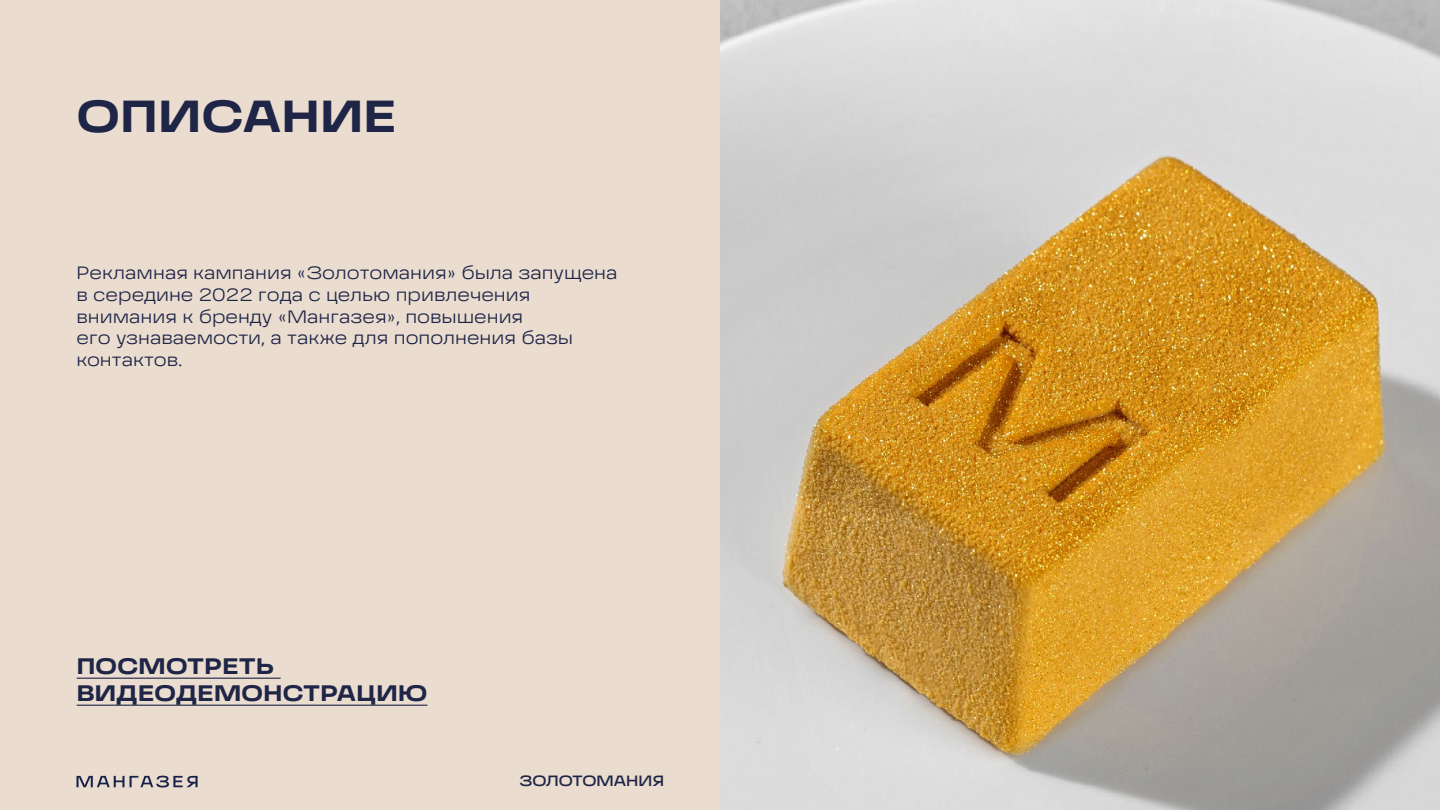
<style>
.page{position:relative;width:1440px;height:810px;background:#eaddd0}
.page>*{position:absolute;margin:0;border:0;box-sizing:border-box;transform-origin:0 0}
.t1{font:700 45px "Grandis Extended";letter-spacing:.015em;color:#1e2547}
.t2{font:700 22.5px/27px "Grandis Extended";letter-spacing:.015em;color:#1e2547}
.t3{font:300 18px/21.6px "Grandis Extended";color:#1e2547}
.t4{font:500 15px "Grandis Extended";color:#1e2547}
</style>
<div class="page">
<svg style="left:76px;top:776px;width:122px;height:12px"></svg>
<img style="left:720px;top:0;width:720px;height:810px">
<hr style="left:77px;top:678px;width:204px;height:1px;background:#1e2547">
<hr style="left:77px;top:705px;width:350px;height:1px;background:#1e2547">
<h1 class="t1" style="left:77px;top:87px;width:321px">ОПИСАНИЕ</h1>
<p class="t3" style="left:76px;top:262px;width:542px">Рекламная кампания «Золотомания» была запущена в середине 2022 года с целью привлечения внимания к бренду «Мангазея», повышения<br>его узнаваемости, а также для пополнения базы контактов.</p>
<p class="t2" style="left:77px;top:652px;width:352px">ПОСМОТРЕТЬ<br>ВИДЕОДЕМОНСТРАЦИЮ</p>
<p class="t4" style="left:519px;top:771px;width:146px">ЗОЛОТОМАНИЯ</p>
</div>
